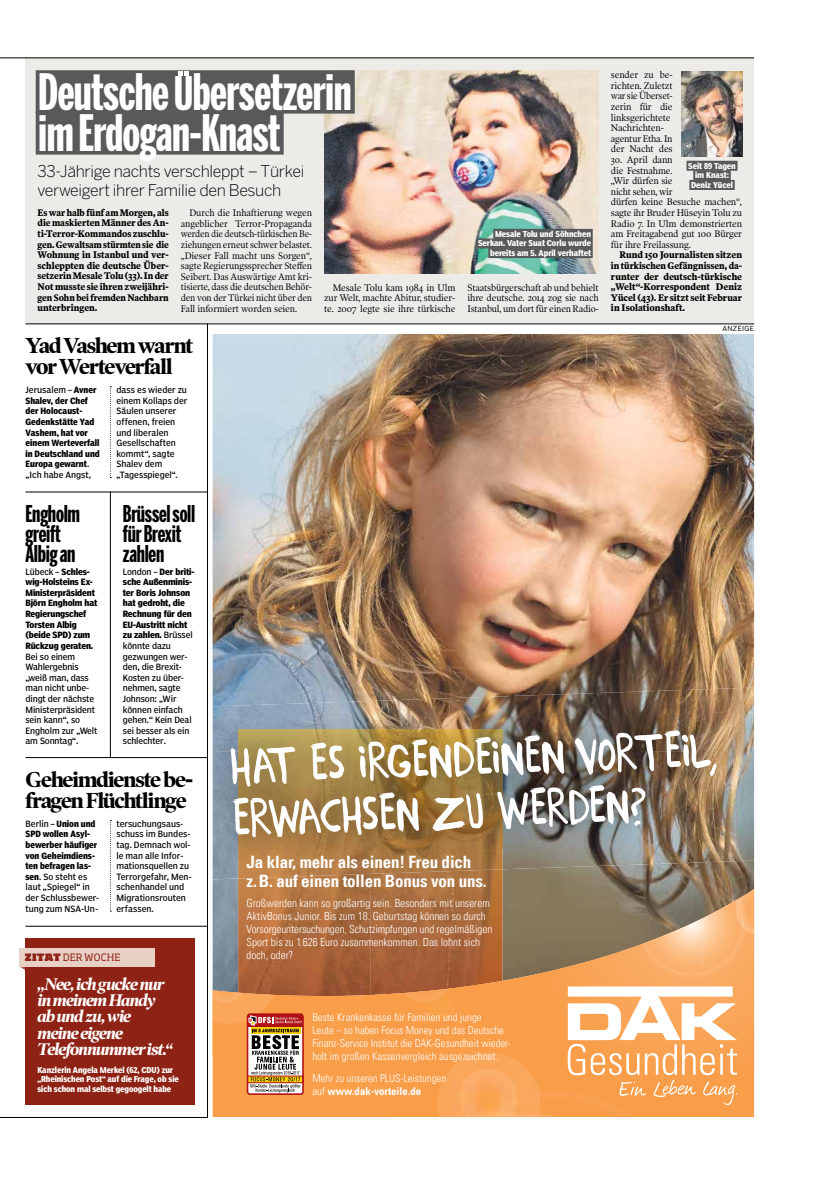
<style>
.page{position:relative;width:825px;height:1190px;background:#fff}
.page>*{position:absolute;margin:0;border:0;box-sizing:border-box;transform-origin:0 0}
.t1{font:700 49.8px/41px "Benton Sans Extra Comp";letter-spacing:-.01em;color:#fff}
.t2{font:48.6px/52.1px "Closeone one";color:#fff}
.t3{font:700 23px/20px "Benton Sans Extra Comp";letter-spacing:-.015em;color:#000}
.t4{font:700 22px/21px "Poynter OS Display";letter-spacing:-.055em;color:#000}
.t5{font:italic 700 17px/16px "Poynter OS Display";letter-spacing:-.05em;color:#fff}
.t6{font:17px/19px "Univers Com 67 Bold Cond";letter-spacing:-.01em;color:#fff}
.t7{font:300 16.1px/18.8px "Benton Sans";letter-spacing:-.02em;color:#000}
.t8{font:11.2px/13px "Univers Com 47 Light Cond";color:#fff}
.t9{font:10.8px/13px "Univers Com 47 Light Cond";color:#fff}
.t10{font:10.8px "Univers Com 67 Bold Cond";color:#fff}
.t11{font:10px "Soho Pro";letter-spacing:.015em;color:#8e2315}
.t12{font:9.7px/10.6px "Poynter OS Text One";letter-spacing:-.015em;color:#000;text-align:justify;scale:.93 1}
.t13{font:9.7px/10.6px "Poynter OS Text One";letter-spacing:-.015em;color:#000;scale:.94 1}
.t14{font:700 9.4px/10.6px "Poynter OS Text One";letter-spacing:-.005em;color:#000;text-align:justify;scale:.9 1}
.t15{font:700 9.4px/10.6px "Poynter OS Text One";letter-spacing:-.005em;color:#000;text-align:justify;scale:.93 1}
.t16{font:condensed 8.5px/10.6px "Poynter Agate One";letter-spacing:-.015em;color:#000}
.t17{font:700 condensed 8.5px/10.6px "Poynter Agate One";letter-spacing:-.005em;color:#000}
.t18{font:700 condensed 8px/9.6px "Poynter Agate One";letter-spacing:-.01em;color:#fff;text-align:right}
.t19{font:6.9px "Benton Sans";letter-spacing:.05em;color:#000}
.s1{font-size:45.8px}
.s2{font-weight:400}
.s3{font-weight:700}
.s4{font-weight:900}
.s5{font-family:"Univers Com 47 Light Cond"}
</style>
<div class="page">
<svg style="left:20px;top:966px;width:6px;height:5px"></svg>
<div style="left:26px;top:938px;width:169px;height:166px;background:#8e2315"></div>
<div style="left:20px;top:948px;width:135px;height:18px;background:#e9d0c5"></div>
<div style="left:26px;top:57px;width:728px;height:266px;background:#edebe7"></div>
<hr style="left:0;top:57px;width:754px;height:1px;background:#000">
<hr style="left:0;top:1116px;width:208px;height:1px;background:#000">
<hr style="left:207px;top:323px;width:1px;height:794px;background:#000">
<hr style="left:26px;top:323px;width:728px;height:1px;background:#000">
<svg style="left:110px;top:386px;width:1px;height:92px"></svg>
<svg style="left:110px;top:820px;width:1px;height:91px"></svg>
<img style="left:324px;top:70px;width:275px;height:204px">
<div style="left:493px;top:229px;width:100px;height:10px;background:#58595b"></div>
<div style="left:476px;top:238px;width:117px;height:10px;background:#58595b"></div>
<div style="left:488px;top:248px;width:105px;height:10px;background:#58595b"></div>
<hr style="left:26px;top:491px;width:181px;height:1px;background:#000">
<hr style="left:26px;top:757px;width:181px;height:1px;background:#000">
<hr style="left:110px;top:491px;width:1px;height:266px;background:#000">
<hr style="left:26px;top:925px;width:181px;height:1px;background:#000">
<div style="left:36px;top:70px;width:319px;height:44px;background:#58595b"></div>
<div style="left:36px;top:111px;width:248px;height:43px;background:#58595b"></div>
<svg style="left:178px;top:71px;width:11px;height:5px"></svg>
<img style="left:681px;top:71px;width:62px;height:86px">
<div style="left:686px;top:161px;width:51px;height:10px;background:#58595b"></div>
<div style="left:693px;top:170px;width:38px;height:10px;background:#58595b"></div>
<div style="left:689px;top:180px;width:46px;height:10px;background:#58595b"></div>
<img style="left:213px;top:334px;width:541px;height:554px">
<img style="left:238px;top:878px;width:132px;height:10px">
<img style="left:370px;top:878px;width:132px;height:10px">
<svg style="left:213px;top:888px;width:541px;height:228px;background:#b57b4a"></svg>
<img style="left:391px;top:1060px;width:14px;height:56px">
<img style="left:639px;top:1104px;width:82px;height:12px">
<img style="left:572px;top:1104px;width:67px;height:12px">
<div style="left:405px;top:1018px;width:167px;height:98px;background:#f99d49"></div>
<div style="left:213px;top:994px;width:99px;height:61px;background:#f99d49"></div>
<img style="left:426px;top:1035px;width:123px;height:81px">
<img style="left:433px;top:1079px;width:19px;height:37px">
<img style="left:363px;top:993px;width:33px;height:41px">
<img style="left:213px;top:990px;width:67px;height:44px">
<img style="left:448px;top:1059px;width:91px;height:20px">
<img style="left:452px;top:1077px;width:87px;height:39px">
<img style="left:396px;top:983px;width:91px;height:70px">
<img style="left:405px;top:1018px;width:82px;height:35px">
<img style="left:426px;top:1035px;width:61px;height:18px">
<img style="left:396px;top:983px;width:89px;height:51px">
<img style="left:405px;top:1018px;width:80px;height:16px">
<img style="left:606px;top:942px;width:148px;height:65px">
<img style="left:644px;top:918px;width:74px;height:55px">
<img style="left:718px;top:888px;width:36px;height:78px">
<img style="left:703px;top:899px;width:40px;height:67px">
<div style="left:247px;top:1013px;width:57px;height:81px;border:2px solid #b11116;border-radius:3px"></div>
<svg style="left:248px;top:1015px;width:55px;height:78px"></svg>
<img style="left:213px;top:698px;width:236px;height:53px">
<img style="left:449px;top:689px;width:237px;height:62px">
<img style="left:686px;top:687px;width:68px;height:175px">
<img style="left:213px;top:751px;width:25px;height:128px">
<img style="left:502px;top:751px;width:151px;height:118px">
<img style="left:653px;top:751px;width:34px;height:112px">
<img style="left:238px;top:729px;width:264px;height:149px">
<svg style="left:539px;top:973px;width:208px;height:131px"></svg>
<h1 class="t1" style="left:38px;top:72px;width:315px">Deutsche <span class="s1">U</span>bersetzerin im Erdogan-Knast</h1>
<h3 class="t7" style="left:38px;top:161px;width:268px">33-Jährige nachts verschleppt – Türkei verweigert ihrer Familie den Besuch</h3>
<p class="t14" style="left:38px;top:207px;width:147px">Es war halb fünf am Morgen, als die maskierten Männer des An&shy;ti-Terror-Kommandos zuschlu&shy;gen. Gewaltsam stürmten sie die Wohnung in Istanbul und ver&shy;schleppten die deutsche Über&shy;setzerin Mesale Tolu (33). In der Not musste sie ihren zweijähri&shy;gen Sohn bei fremden Nachbarn unterbringen.</p>
<p class="t12" style="left:181px;top:207px;width:143px;text-indent:9px">Durch die Inhaftierung wegen angeblicher Terror-Propaganda werden die deutsch-türkischen Be&shy;ziehungen erneut schwer belastet. „Dieser Fall macht uns Sorgen“, sagte Regierungssprecher Steffen Seibert. Das Auswärtige Amt kri&shy;tisierte, dass die deutschen Behör&shy;den von der Türkei nicht über den Fall informiert worden seien.</p>
<h3 class="t4" style="left:26px;top:335px;width:169px">Yad Vashem warnt vor Werteverfall</h3>
<p class="t17" style="left:26px;top:384px;width:76px"><span class="s2">Jerusalem –</span> Avner<br>Shalev, der Chef der Holocaust-<br>Gedenkstätte Yad<br>Vashem, hat vor einem Werteverfall in Deutschland und<br>Europa gewarnt<span class="s2">. „Ich habe Angst,</span></p>
<p class="t16" style="left:116px;top:384px;width:72px">dass es wieder zu einem Kollaps der<br>Säulen unserer offenen, freien und liberalen<br>Gesellschaften kommt“, sagte<br>Shalev dem „Tagesspiegel“.</p>
<p class="t18" style="left:478px;top:229px;width:114px">Mesale Tolu und Söhnchen<br>Serkan. Vater Suat Corlu wurde bereits am 5. April verhaftet</p>
<p class="t13" style="left:324px;top:282px;width:141px;text-align:justify;text-indent:9px">Mesale Tolu kam 1984 in Ulm zur Welt, machte Abitur, studier&shy;te. 2007 legte sie ihre türkische</p>
<p class="t12" style="left:468px;top:282px;width:143px">Staatsbürgerschaft ab und behielt ihre deutsche. 2014 zog sie nach Istanbul, um dort für einen Radio-</p>
<p class="t13" style="left:611px;top:69px;width:67px">sender zu be&shy;richten. Zuletzt war sie Überset&shy;zerin für die linksgerichtete<br>Nachrichten&shy;agentur Etha. In der Nacht des</p>
<p class="t13" style="left:611px;top:154px;width:141px">30. April dann<br>die Festnahme.<br>„Wir dürfen sie<br>nicht sehen, wir<br>dürfen keine Besuche machen“, sagte ihr Bruder Hüseyin Tolu zu<br>Radio 7. In Ulm demonstrierten am Freitagabend gut 100 Bürger für ihre Freilassung.</p>
<p class="t15" style="left:611px;top:250px;width:143px;text-indent:9px">Rund 150 Journalisten sitzen in türkischen Gefängnissen, da&shy;runter der deutsch-türkische „Welt“-Korrespondent Deniz Yücel (43). Er sitzt seit Februar in Isolationshaft.</p>
<p class="t18" style="left:688px;top:161px;width:49px;text-align:center">Seit 89 Tagen im Knast:<br>Deniz Yücel</p>
<p class="t19" style="left:722px;top:324px;width:33px">ANZEIGE</p>
<h3 class="t3" style="left:26px;top:503px;width:56px">Engholm greift<br>Albig an</h3>
<h3 class="t3" style="left:123px;top:503px;width:74px">Brüssel soll für Brexit zahlen</h3>
<p class="t16" style="left:123px;top:566px;width:73px">London – <span class="s3">Der briti&shy;sche Außenminis&shy;ter Boris Johnson hat gedroht, die<br>Rechnung für den<br>EU-Austritt nicht zu zahlen.</span> Brüssel könnte dazu gezwungen wer&shy;den, die Brexit-<br>Kosten zu über&shy;nehmen, sagte<br>Johnson: „Wir können einfach gehen.“ Kein Deal sei besser als ein schlechter.</p>
<p class="t17" style="left:26px;top:566px;width:73px"><span class="s2">Lübeck –</span> Schles&shy;wig-Holsteins Ex-<br>Ministerpräsident<br>Björn Engholm hat<br>Regierungschef<br>Torsten Albig (beide SPD) zum<br>Rückzug geraten.</p>
<p class="t16" style="left:26px;top:651px;width:73px">Bei so einem<br>Wahlergebnis „weiß man, dass man nicht unbe&shy;dingt der nächste<br>Ministerpräsident sein kann“, so<br>Engholm zur „Welt am Sonntag“.</p>
<h3 class="t4" style="left:26px;top:768px;width:169px">Geheimdienste be&shy;fragen Flüchtlinge</h3>
<p class="t17" style="left:26px;top:818px;width:75px"><span class="s2">Berlin –</span> Union und<br>SPD wollen Asyl&shy;bewerber häufiger von Geheimdiens&shy;ten befragen las&shy;sen<span class="s2">. So steht es laut „Spiegel“ in der Schlussbewer&shy;tung zum NSA-Un-</span></p>
<p class="t16" style="left:116px;top:818px;width:77px">tersuchungsaus&shy;schuss im Bundes&shy;tag. Demnach wol&shy;le man alle Infor&shy;mationsquellen zu<br>Terrorgefahr, Men&shy;schenhandel und<br>Migrationsrouten erfassen.</p>
<p class="t11" style="left:25px;top:950px;width:97px"><span class="s4">ZITAT</span> DER WOCHE</p>
<h3 class="t5" style="left:38px;top:976px;width:137px">„Nee, ich gucke nur in meinem Handy ab und zu, wie meine eigene<br>Telefonnummer ist.“</h3>
<p class="t18" style="left:38px;top:1064px;width:143px;text-align:left">Kanzlerin Angela Merkel (62, CDU) zur „Rheinischen Post“ auf die Frage, ob sie sich schon mal selbst gegoogelt habe</p>
<h2 class="t2" style="left:230px;top:742px;width:488px;rotate:-2deg">Hat es irgendeinen Vorteil, erwachsen zu werden?</h2>
<h3 class="t6" style="left:247px;top:852px;width:241px">Ja klar, mehr als einen! Freu dich<br>z. B. auf einen tollen Bonus von uns.</h3>
<p class="t8" style="left:247px;top:896px;width:247px">Großwerden kann so großartig sein. Besonders mit unserem AktivBonus Junior. Bis zum 18. Geburtstag können so durch Vorsorgeuntersuchungen, Schutzimpfungen und regelmäßigen Sport bis zu 1.626 Euro zusammenkommen. Das lohnt sich doch, oder?</p>
<p class="t9" style="left:312px;top:1010px;width:200px">Beste Krankenkasse für Familien und junge<br>Leute – so haben Focus Money und das Deutsche Finanz-Service Institut die DAK-Gesundheit wieder&shy;holt im großen Kassenvergleich ausgezeichnet.</p>
<p class="t9" style="left:312px;top:1071px;width:135px">Mehr zu unseren PLUS-Leistungen</p>
<p class="t10" style="left:312px;top:1084px;width:110px"><span class="s5">auf</span> www.dak-vorteile.de</p>
</div>
